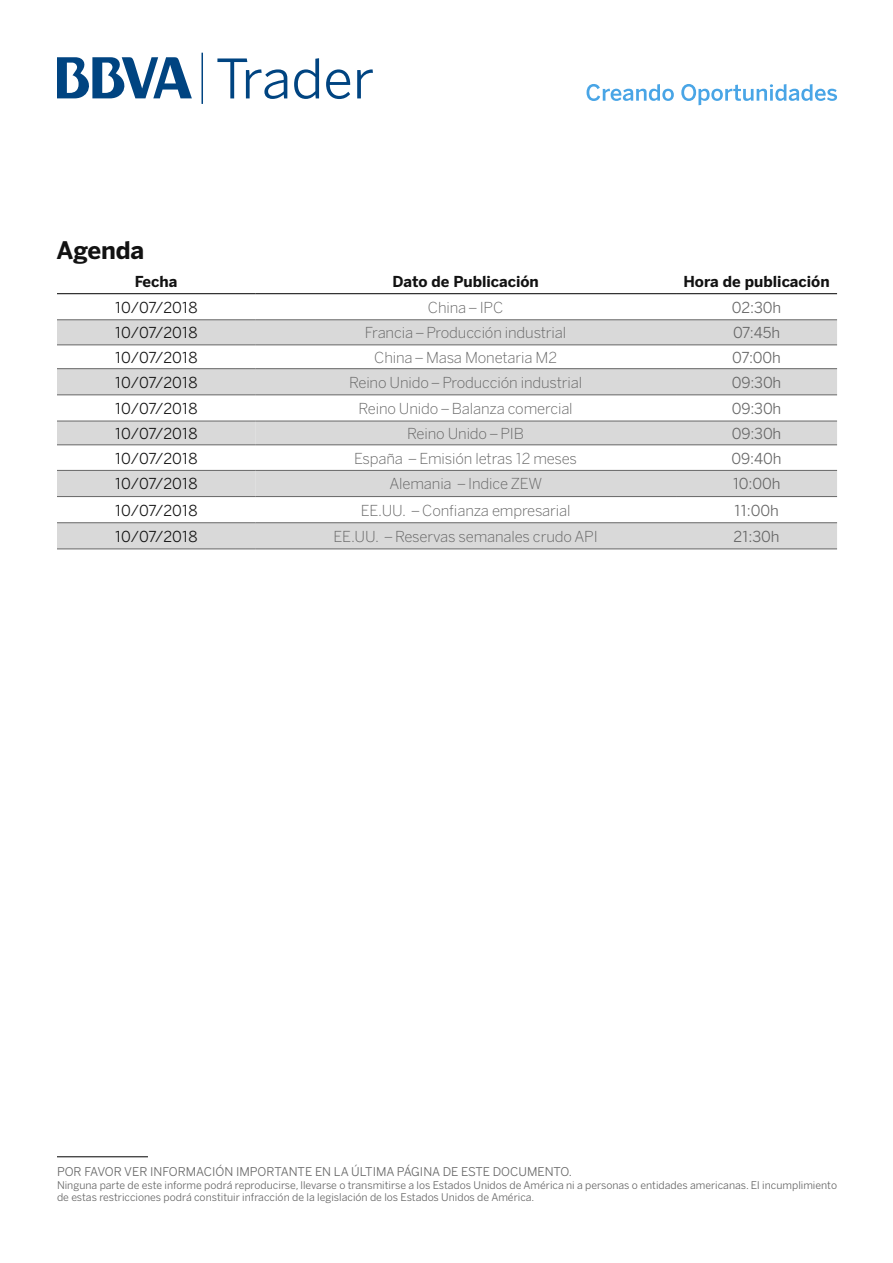
<style>
.page{position:relative;width:893px;height:1263px;background:#fff}
.page>*{position:absolute;margin:0;border:0;box-sizing:border-box;transform-origin:0 0}
.t1{font:54px "BBVA Benton Sans";color:#004481}
.Párrafo_unico{font:700 24px "BBVA Benton Sans";letter-spacing:-.01em;color:#121212}
.Estilo_de_párrafo_1{font:300 15px "BBVA Benton Sans";letter-spacing:-.01em;color:#666}
.t2{font:15px "BBVA Benton Sans";letter-spacing:-.01em;color:#121212}
.Estilo_de_párrafo_1-2{font:15px "BBVA Benton Sans";letter-spacing:-.01em;color:#666}
.subtitulo_de_tabla{font:700 15px "BBVA Benton Sans";color:#121212}
.t3{font:12px "BBVA Benton Sans";color:#666}
.t4{font:10.5px/12.6px "BBVA Benton Sans";color:#666}
</style>
<div class="page">
<svg style="left:57px;top:320px;width:780px;height:25px;background:#d4d4d4"></svg>
<svg style="left:57px;top:369px;width:780px;height:180px;fill:#d9d9d9"></svg>
<svg style="left:57px;top:422px;width:780px;height:100px"></svg>
<hr style="left:57px;top:319px;width:198px;height:1px;background:#666">
<hr style="left:255px;top:319px;width:421px;height:1px;background:#666">
<hr style="left:676px;top:319px;width:161px;height:1px;background:#666">
<hr style="left:57px;top:345px;width:198px;height:1px;background:#666">
<hr style="left:255px;top:345px;width:421px;height:1px;background:#666">
<hr style="left:676px;top:345px;width:161px;height:1px;background:#666">
<hr style="left:57px;top:368px;width:198px;height:1px;background:#666">
<hr style="left:255px;top:368px;width:421px;height:1px;background:#666">
<hr style="left:676px;top:368px;width:161px;height:1px;background:#666">
<hr style="left:57px;top:293px;width:198px;height:1px;background:#000">
<hr style="left:255px;top:293px;width:421px;height:1px;background:#000">
<hr style="left:676px;top:293px;width:161px;height:1px;background:#000">
<hr style="left:57px;top:395px;width:198px;height:1px;background:#666">
<hr style="left:57px;top:421px;width:198px;height:1px;background:#666">
<hr style="left:57px;top:445px;width:198px;height:1px;background:#666">
<hr style="left:57px;top:470px;width:198px;height:1px;background:#666">
<hr style="left:57px;top:496px;width:198px;height:1px;background:#666">
<hr style="left:255px;top:395px;width:421px;height:1px;background:#666">
<hr style="left:255px;top:421px;width:421px;height:1px;background:#666">
<hr style="left:255px;top:445px;width:421px;height:1px;background:#666">
<hr style="left:255px;top:470px;width:421px;height:1px;background:#666">
<hr style="left:255px;top:496px;width:421px;height:1px;background:#666">
<hr style="left:676px;top:395px;width:161px;height:1px;background:#666">
<hr style="left:676px;top:421px;width:161px;height:1px;background:#666">
<hr style="left:676px;top:445px;width:161px;height:1px;background:#666">
<hr style="left:676px;top:470px;width:161px;height:1px;background:#666">
<hr style="left:676px;top:496px;width:161px;height:1px;background:#666">
<hr style="left:57px;top:522px;width:198px;height:1px;background:#666">
<hr style="left:255px;top:522px;width:421px;height:1px;background:#666">
<hr style="left:676px;top:522px;width:161px;height:1px;background:#666">
<hr style="left:57px;top:549px;width:198px;height:1px;background:#666">
<hr style="left:255px;top:549px;width:421px;height:1px;background:#666">
<hr style="left:676px;top:549px;width:161px;height:1px;background:#666">
<hr style="left:57px;top:1156px;width:91px;height:1px;background:#000">
<svg style="left:586px;top:84px;width:88px;height:17px"></svg>
<svg style="left:681px;top:84px;width:156px;height:21px"></svg>
<svg style="left:57px;top:57px;width:135px;height:41px"></svg>
<hr style="left:201px;top:53px;width:2px;height:51px;background:#004481">
<p class="t1" style="left:216px;top:47px;width:160px">Trader</p>
<p class="Párrafo_unico" style="left:57px;top:235px;width:89px">Agenda</p>
<p class="subtitulo_de_tabla" style="left:135px;top:272px;width:44px">Fecha</p>
<p class="subtitulo_de_tabla" style="left:392px;top:272px;width:148px">Dato de Publicación</p>
<p class="subtitulo_de_tabla" style="left:683px;top:272px;width:148px">Hora de publicación</p>
<p class="t2" style="left:115px;top:298px;width:84px">10/07/2018</p>
<p class="Estilo_de_párrafo_1" style="left:428px;top:298px;width:77px">China – IPC</p>
<p class="Estilo_de_párrafo_1-2" style="left:732px;top:298px;width:51px">02:30h</p>
<p class="t2" style="left:115px;top:324px;width:84px">10/07/2018</p>
<p class="Estilo_de_párrafo_1" style="left:365px;top:324px;width:203px">Francia – Producción industrial</p>
<p class="Estilo_de_párrafo_1-2" style="left:733px;top:324px;width:48px">07:45h</p>
<p class="t2" style="left:115px;top:348px;width:84px">10/07/2018</p>
<p class="Estilo_de_párrafo_1" style="left:374px;top:348px;width:184px">China – Masa Monetaria M2</p>
<p class="Estilo_de_párrafo_1-2" style="left:732px;top:348px;width:50px">07:00h</p>
<p class="t2" style="left:115px;top:373px;width:84px">10/07/2018</p>
<p class="Estilo_de_párrafo_1" style="left:349px;top:373px;width:235px">Reino Unido – Producción industrial</p>
<p class="Estilo_de_párrafo_1-2" style="left:732px;top:373px;width:51px">09:30h</p>
<p class="t2" style="left:115px;top:399px;width:84px">10/07/2018</p>
<p class="Estilo_de_párrafo_1" style="left:358px;top:400px;width:216px">Reino Unido – Balanza comercial</p>
<p class="Estilo_de_párrafo_1-2" style="left:732px;top:399px;width:51px">09:30h</p>
<p class="t2" style="left:115px;top:424px;width:84px">10/07/2018</p>
<p class="Estilo_de_párrafo_1" style="left:407px;top:424px;width:118px">Reino Unido – PIB</p>
<p class="Estilo_de_párrafo_1-2" style="left:732px;top:424px;width:51px">09:30h</p>
<p class="t2" style="left:115px;top:449px;width:84px">10/07/2018</p>
<p class="Estilo_de_párrafo_1" style="left:354px;top:449px;width:224px">España – Emisión letras 12 meses</p>
<p class="Estilo_de_párrafo_1-2" style="left:732px;top:449px;width:51px">09:40h</p>
<p class="t2" style="left:115px;top:475px;width:84px">10/07/2018</p>
<p class="Estilo_de_párrafo_1" style="left:389px;top:475px;width:154px">Alemania – Indice ZEW</p>
<p class="Estilo_de_párrafo_1-2" style="left:733px;top:475px;width:49px">10:00h</p>
<p class="t2" style="left:115px;top:501px;width:84px">10/07/2018</p>
<p class="Estilo_de_párrafo_1" style="left:361px;top:501px;width:211px">EE.UU. – Confianza empresarial</p>
<p class="Estilo_de_párrafo_1-2" style="left:734px;top:501px;width:46px">11:00h</p>
<p class="t2" style="left:115px;top:527px;width:84px">10/07/2018</p>
<p class="Estilo_de_párrafo_1" style="left:333px;top:527px;width:266px">EE.UU. – Reservas semanales crudo API</p>
<p class="Estilo_de_párrafo_1-2" style="left:733px;top:527px;width:47px">21:30h</p>
<p class="t3" style="left:57px;top:1165px;width:516px">POR FAVOR VER INFORMACIÓN IMPORTANTE EN LA ÚLTIMA PÁGINA DE ESTE DOCUMENTO.</p>
<p class="t4" style="left:57px;top:1179px;width:782px">Ninguna parte de este informe podrá reproducirse, llevarse o transmitirse a los Estados Unidos de América ni a personas o entidades americanas. El incumplimiento de estas restricciones podrá constituir infracción de la legislación de los Estados Unidos de América.</p>
</div>
